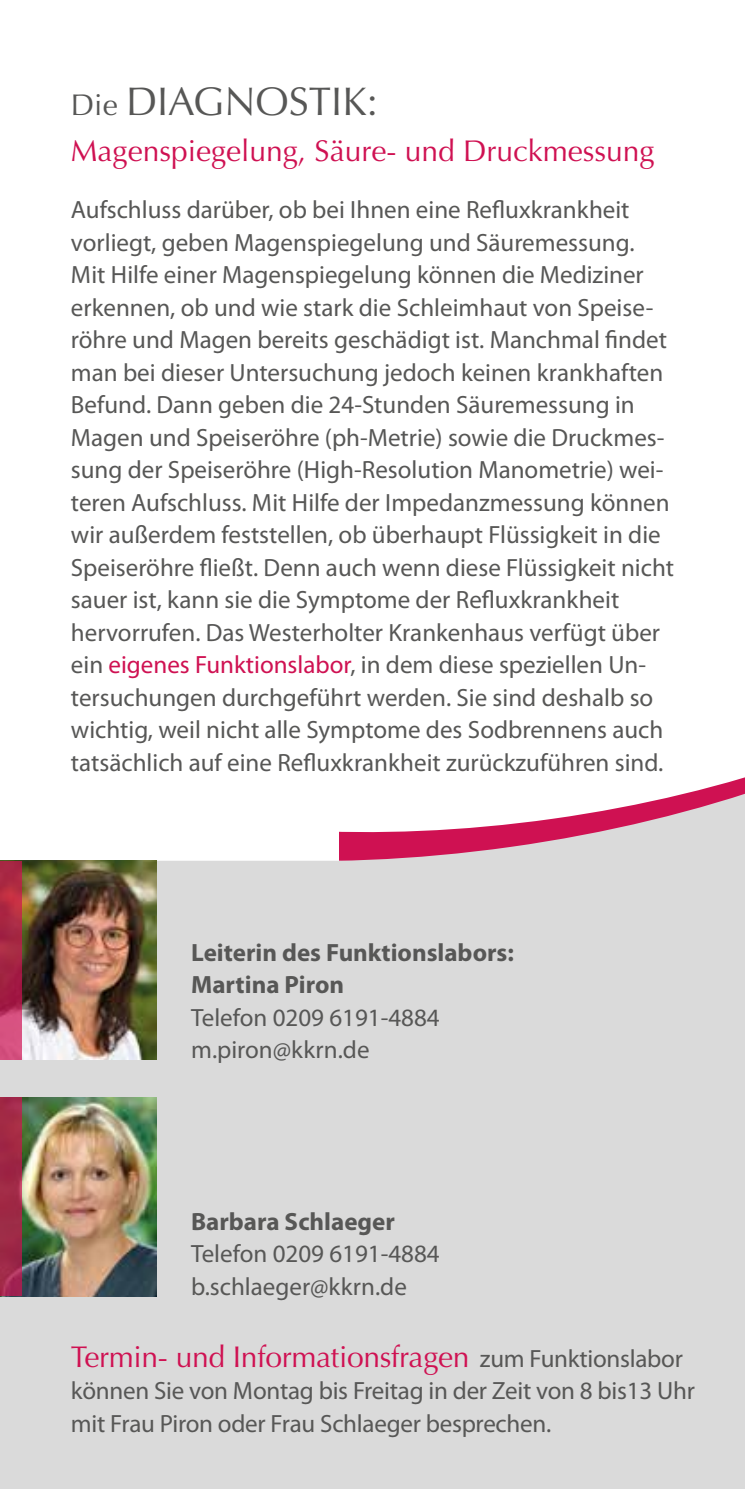
<style>
.page{position:relative;width:745px;height:1489px;background:#fff}
.page>*{position:absolute;margin:0;border:0;box-sizing:border-box;transform-origin:0 0}
.t1{font:40px "Optima";color:#575756}
.t2{font:30px "Optima";color:#cf1152}
.t3{font:25px/32.5px "Myriad Pro";color:#575756}
.t4{font:700 25px/32.5px "Myriad Pro";color:#575756}
.s1{font-size:30px}
.s2{color:#cf1152}
.s3{font-family:"Myriad Pro";font-size:25px;color:#575756}
</style>
<div class="page">
<div style="left:0;top:860px;width:744px;height:628px;background:#dadada"></div>
<img style="left:21px;top:860px;width:135px;height:199px">
<svg style="left:0;top:860px;width:21px;height:199px;background:#b33051"></svg>
<svg style="left:339px;top:777px;width:405px;height:124px;fill:#dadada"></svg>
<img style="left:21px;top:1097px;width:135px;height:198px">
<svg style="left:0;top:1097px;width:21px;height:198px;background:#a02847"></svg>
<h1 class="t1" style="left:71px;top:79px;width:308px"><span class="s1">Die</span> DIAGNOSTIK:</h1>
<p class="t2" style="left:71px;top:133px;width:584px">Magenspiegelung, Säure- und Druckmessung</p>
<p class="t3" style="left:71px;top:193px;width:604px">Aufschluss darüber, ob bei Ihnen eine Refluxkrankheit vorliegt, geben Magenspiegelung und Säuremessung.<br>Mit Hilfe einer Magenspiegelung können die Mediziner erkennen, ob und wie stark die Schleimhaut von Speise&shy;röhre und Magen bereits geschädigt ist. Manchmal findet man bei dieser Untersuchung jedoch keinen krankhaften Befund. Dann geben die 24-Stunden Säuremessung in Magen und Speiseröhre (ph-Metrie) sowie die Druckmes&shy;sung der Speiseröhre (High-Resolution Manometrie) wei&shy;teren Aufschluss. Mit Hilfe der Impedanzmessung können wir außerdem feststellen, ob überhaupt Flüssigkeit in die Speiseröhre fließt. Denn auch wenn diese Flüssigkeit nicht sauer ist, kann sie die Symptome der Refluxkrankheit hervorrufen. Das Westerholter Krankenhaus verfügt über ein <span class="s2">eigenes Funktionslabor</span>, in dem diese speziellen Un&shy;tersuchungen durchgeführt werden. Sie sind deshalb so wichtig, weil nicht alle Symptome des Sodbrennens auch tatsächlich auf eine Refluxkrankheit zurückzuführen sind.</p>
<p class="t4" style="left:191px;top:935px;width:324px">Leiterin des Funktionslabors:<br>Martina Piron</p>
<p class="t3" style="left:191px;top:1000px;width:250px">Telefon 0209 6191-4884 m.piron@kkrn.de</p>
<p class="t4" style="left:191px;top:1204px;width:205px">Barbara Schlaeger</p>
<p class="t3" style="left:191px;top:1237px;width:250px">Telefon 0209 6191-4884 b.schlaeger@kkrn.de</p>
<p class="t2" style="left:71px;top:1339px;width:613px">Termin- und Informationsfragen <span class="s3">zum Funktionslabor</span></p>
<p class="t3" style="left:71px;top:1374px;width:625px">können Sie von Montag bis Freitag in der Zeit von 8 bis13 Uhr mit Frau Piron oder Frau Schlaeger besprechen.</p>
</div>
